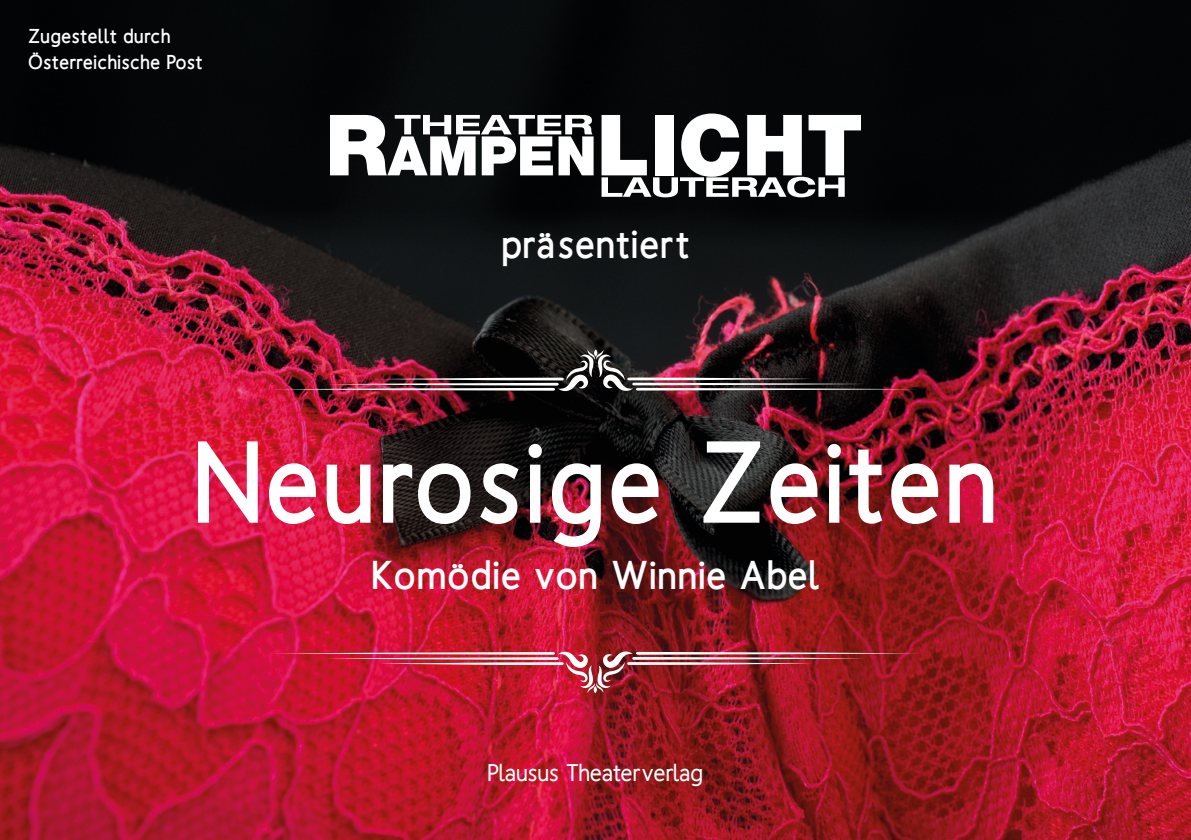
<style>
.page{position:relative;width:1191px;height:840px;background:#fff}
.page>*{position:absolute;margin:0;border:0;box-sizing:border-box;transform-origin:0 0}
.t1{font:900 116px "Homizio";letter-spacing:.04em;color:#fff;scale:.95 1}
.t2{font:900 40px "Homizio";letter-spacing:.04em;color:#fff}
.t3{font:700 24px "Homizio";letter-spacing:.04em;color:#fff}
.t4{font:900 20px/26px "Homizio";letter-spacing:.04em;color:#fff}
</style>
<div class="page">
<img style="left:0;top:0;width:1191px;height:839px">
<svg style="left:330px;top:115px;width:263px;height:60px"></svg>
<svg style="left:601px;top:113px;width:260px;height:84px"></svg>
<img style="left:271px;top:349px;width:648px;height:42px">
<img style="left:271px;top:651px;width:648px;height:41px">
<p class="t4" style="left:28px;top:23px;width:175px">Zugestellt durch<br>Österreichische Post</p>
<h2 class="t2" style="left:502px;top:221px;width:189px">präsentiert</h2>
<h1 class="t1" style="left:194px;top:416px;width:846px">Neurosige Zeiten</h1>
<h2 class="t2" style="left:372px;top:551px;width:449px">Komödie von Winnie Abel</h2>
<p class="t3" style="left:488px;top:758px;width:216px">Plausus Theaterverlag</p>
</div>
